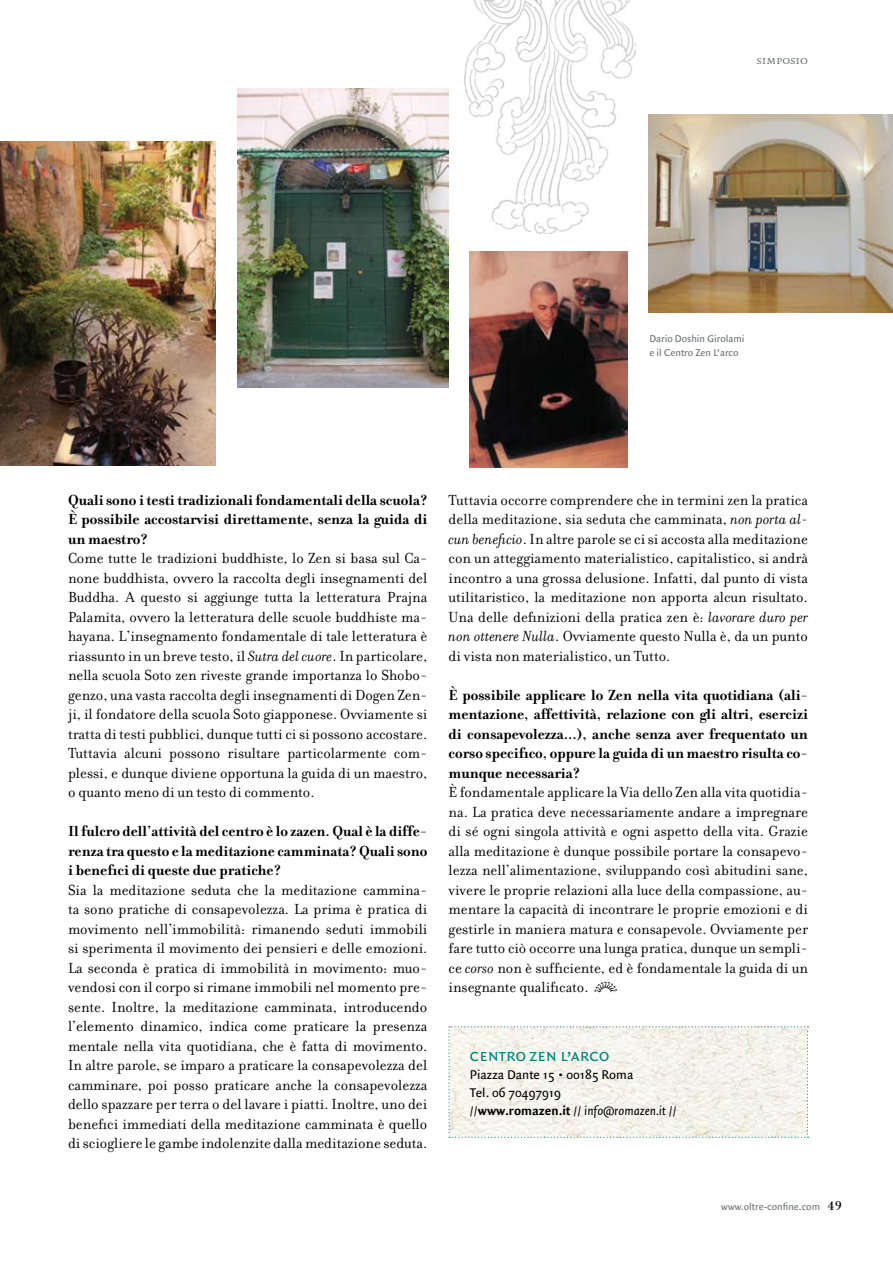
<style>
.page{position:relative;width:893px;height:1263px;background:#fff}
.page>*{position:absolute;margin:0;border:0;box-sizing:border-box;transform-origin:0 0}
.t1{font:18px "Quadraat Sans Small Caps";color:#00867b}
.t2{font:15.75px/19.5px "Filosofia";color:#000}
.t3{font:13.5px/18px "Quadraat Sans";color:#000}
.t4{font:12px "Quadraat Small Caps";color:#6d6f71}
.t5{font:10.5px/13.5px "Quadraat Sans";color:#6d6f71}
.s1{font-weight:700}
.s2{font-style:italic}
.s3{font-family:"Filosofia Fractions"}
.s4{font-family:"Filosofia Unicase";font-size:13.5px;color:#000}
</style>
<div class="page">
<svg style="left:448px;top:1026px;width:360px;height:112px"></svg>
<img style="left:648px;top:115px;width:245px;height:197px">
<img style="left:237px;top:89px;width:212px;height:299px">
<img style="left:0;top:141px;width:216px;height:324px">
<img style="left:470px;top:252px;width:157px;height:216px">
<img style="left:465px;top:0;width:170px;height:234px">
<p class="t4" style="left:756px;top:54px;width:53px">simposio</p>
<p class="t5" style="left:649px;top:332px;width:97px">Dario Doshin Girolami e il Centro Zen L’arco</p>
<p class="t2" style="left:68px;top:490px;width:361px"><span class="s1">Quali sono i testi tradizionali fondamentali della scuola?<br>È possibile accostarvisi direttamente, senza la guida di un maestro?<br></span>Come tutte le tradizioni buddhiste, lo Zen si basa sul Ca&shy;none buddhista, ovvero la raccolta degli insegnamenti del Buddha. A questo si aggiunge tutta la letteratura Prajna Palamita, ovvero la letteratura delle scuole buddhiste ma&shy;hayana. L’insegnamento fondamentale di tale letteratura è riassunto in un breve testo, il <span class="s2">Sutra del cuore</span>. In particolare, nella scuola Soto zen riveste grande importanza lo Shobo&shy;genzo, una vasta raccolta degli insegnamenti di Dogen Zen&shy;ji, il fondatore della scuola Soto giapponese. Ovviamente si tratta di testi pubblici, dunque tutti ci si possono accostare.<br>Tuttavia alcuni possono risultare particolarmente com&shy;plessi, e dunque diviene opportuna la guida di un maestro, o quanto meno di un testo di commento.</p>
<p class="t2" style="left:68px;top:822px;width:361px"><span class="s1">Il fulcro dell’attività del centro è lo zazen. Qual è la diffe&shy;renza tra questo e la meditazione camminata? Quali sono i benefici di queste due pratiche?<br></span>Sia la meditazione seduta che la meditazione cammina&shy;ta sono pratiche di consapevolezza. La prima è pratica di movimento nell’immobilità: rimanendo seduti immobili si sperimenta il movimento dei pensieri e delle emozioni.<br>La seconda è pratica di immobilità in movimento: muo&shy;vendosi con il corpo si rimane immobili nel momento pre&shy;sente. Inoltre, la meditazione camminata, introducendo l’elemento dinamico, indica come praticare la presenza mentale nella vita quotidiana, che è fatta di movimento.<br>In altre parole, se imparo a praticare la consapevolezza del camminare, poi posso praticare anche la consapevolezza dello spazzare per terra o del lavare i piatti. Inoltre, uno dei benefici immediati della meditazione camminata è quello di sciogliere le gambe indolenzite dalla meditazione seduta.</p>
<p class="t2" style="left:449px;top:490px;width:361px;text-align:justify">Tuttavia occorre comprendere che in termini zen la pratica della meditazione, sia seduta che camminata, <span class="s2">non porta al&shy;cun beneficio</span>. In altre parole se ci si accosta alla meditazione con un atteggiamento materialistico, capitalistico, si andrà incontro a una grossa delusione. Infatti, dal punto di vista utilitaristico, la meditazione non apporta alcun risultato.<br>Una delle definizioni della pratica zen è: <span class="s2">lavorare duro per non ottenere Nulla</span>. Ovviamente questo Nulla è, da un punto di vista non materialistico, un Tutto.</p>
<p class="t2" style="left:449px;top:685px;width:361px"><span class="s1">È possibile applicare lo Zen nella vita quotidiana (ali&shy;mentazione, affettività, relazione con gli altri, esercizi di consapevolezza...), anche senza aver frequentato un corso specifico, oppure la guida di un maestro risulta co&shy;munque necessaria?<br></span>È fondamentale applicare la Via dello Zen alla vita quotidia&shy;na. La pratica deve necessariamente andare a impregnare di sé ogni singola attività e ogni aspetto della vita. Grazie alla meditazione è dunque possibile portare la consapevo&shy;lezza nell’alimentazione, sviluppando così abitudini sane, vivere le proprie relazioni alla luce della compassione, au&shy;mentare la capacità di incontrare le proprie emozioni e di gestirle in maniera matura e consapevole. Ovviamente per fare tutto ciò occorre una lunga pratica, dunque un sempli&shy;ce <span class="s2">corso</span> non è sufficiente, ed è fondamentale la guida di un insegnante qualificato. <span class="s3">Q</span></p>
<p class="t1" style="left:470px;top:1044px;width:141px">centro zen l’arco</p>
<p class="t3" style="left:470px;top:1065px;width:208px">Piazza Dante 15 • 00185 Roma<br>Tel. 06 70497919<br>//<span class="s1">www.romazen.it</span> // <span class="s2">info@romazen.it</span> //</p>
<p class="t5" style="left:721px;top:1200px;width:122px">www.oltre-confine.com <span class="s4">49</span></p>
</div>
